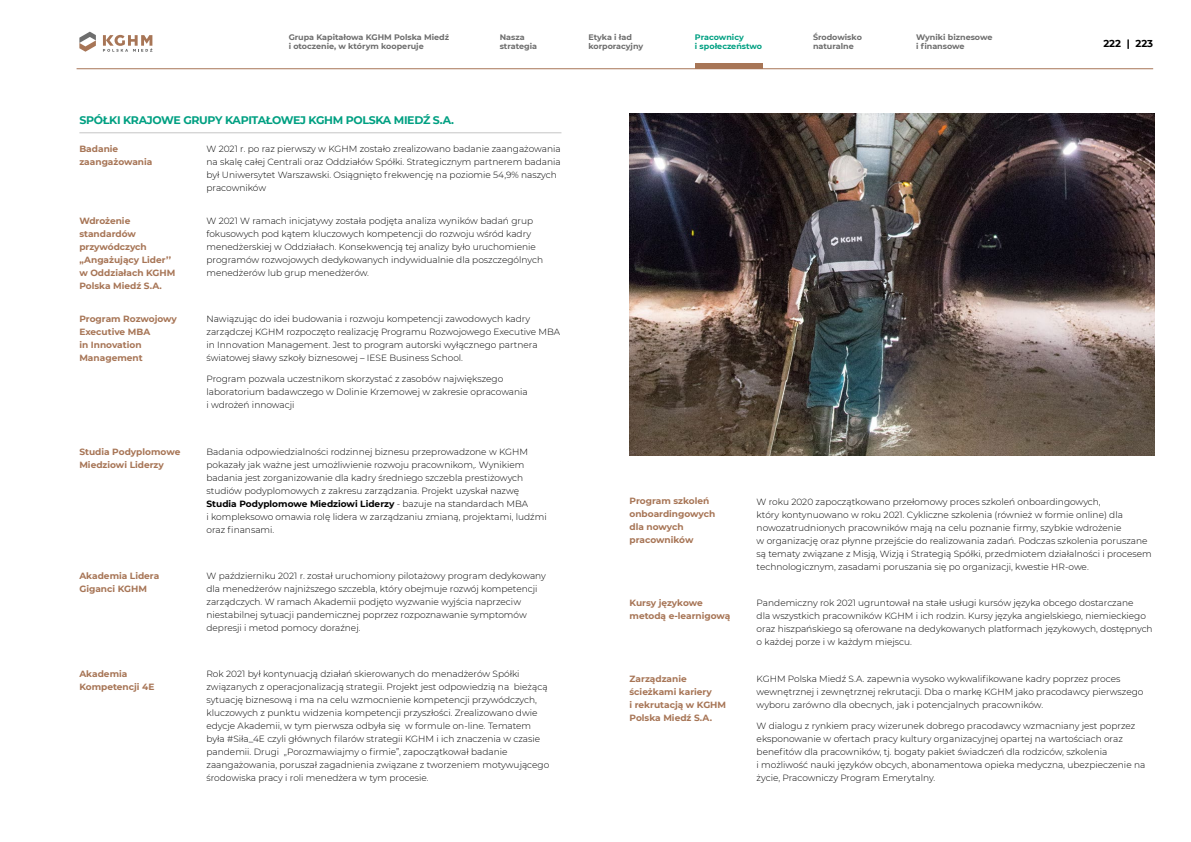
<style>
.page{position:relative;width:1191px;height:842px;background:#fff}
.page>*{position:absolute;margin:0;border:0;box-sizing:border-box;transform-origin:0 0}
.t1{font:700 11px "Montserrat";letter-spacing:-.03em;color:#00a082}
.t2{font:700 10px "Montserrat";color:#000}
.t3{font:300 9px/13px "Montserrat";color:#000}
.t4{font:700 9px/13px "Montserrat";color:#a77556}
.t5{font:700 8px/9.6px "Montserrat";color:#6e6e6e}
.t6{font:700 8px/9.6px "Montserrat";color:#00a082}
.s1{font-weight:700}
</style>
<div class="page">
<hr style="left:79px;top:133px;width:482px;height:1px;background:#c5c5c5">
<img style="left:629px;top:113px;width:526px;height:342px">
<hr style="left:77px;top:68px;width:1076px;height:1px;background:#a77556">
<svg style="left:79px;top:32px;width:73px;height:20px"></svg>
<div style="left:695px;top:64px;width:67px;height:5px;background:#a77556"></div>
<p class="t5" style="left:499px;top:32px;width:39px">Nasza strategia</p>
<p class="t5" style="left:588px;top:32px;width:56px">Etyka i ład korporacyjny</p>
<p class="t5" style="left:813px;top:32px;width:50px">Środowisko naturalne</p>
<p class="t5" style="left:916px;top:32px;width:78px">Wyniki biznesowe i finansowe</p>
<p class="t2" style="left:1103px;top:36px;width:51px">222 | 223</p>
<p class="t5" style="left:289px;top:32px;width:162px">Grupa Kapitałowa KGHM Polska Miedź i otoczenie, w którym kooperuje</p>
<p class="t6" style="left:695px;top:32px;width:69px">Pracownicy<br>i społeczeństwo</p>
<p class="t1" style="left:79px;top:112px;width:376px">SPÓŁKI KRAJOWE GRUPY KAPITAŁOWEJ KGHM POLSKA MIEDŹ S.A.</p>
<p class="t3" style="left:206px;top:142px;width:356px">W 2021 r. po raz pierwszy w KGHM zostało zrealizowano badanie zaangażowania na skalę całej Centrali oraz Oddziałów Spółki. Strategicznym partnerem badania był Uniwersytet Warszawski. Osiągnięto frekwencję na poziomie 54,9% naszych pracowników</p>
<p class="t3" style="left:206px;top:214px;width:338px">W 2021 W ramach inicjatywy została podjęta analiza wyników badań grup fokusowych pod kątem kluczowych kompetencji do rozwoju wśród kadry menedżerskiej w Oddziałach. Konsekwencją tej analizy było uruchomienie programów rozwojowych dedykowanych indywidualnie dla poszczególnych menedżerów lub grup menedżerów.</p>
<p class="t3" style="left:206px;top:312px;width:355px">Nawiązując do idei budowania i rozwoju kompetencji zawodowych kadry zarządczej KGHM rozpoczęto realizację Programu Rozwojowego Executive MBA in Innovation Management. Jest to program autorski wyłącznego partnera światowej sławy szkoły biznesowej – IESE Business School.</p>
<p class="t3" style="left:206px;top:372px;width:323px">Program pozwala uczestnikom skorzystać z zasobów największego laboratorium badawczego w Dolinie Krzemowej w zakresie opracowania i wdrożeń innowacji</p>
<p class="t3" style="left:206px;top:445px;width:342px">Badania odpowiedzialności rodzinnej biznesu przeprowadzone w KGHM pokazały jak ważne jest umożliwienie rozwoju pracownikom,. Wynikiem badania jest zorganizowanie dla kadry średniego szczebla prestiżowych studiów podyplomowych z zakresu zarządzania. Projekt uzyskał nazwę <span class="s1">Studia Podyplomowe Miedziowi Liderzy</span> - bazuje na standardach MBA<br>i kompleksowo omawia rolę lidera w zarządzaniu zmianą, projektami, ludźmi oraz finansami.</p>
<p class="t3" style="left:206px;top:569px;width:341px">W październiku 2021 r. został uruchomiony pilotażowy program dedykowany dla menedżerów najniższego szczebla, który obejmuje rozwój kompetencji zarządczych. W ramach Akademii podjęto wyzwanie wyjścia naprzeciw niestabilnej sytuacji pandemicznej poprzez rozpoznawanie symptomów depresji i metod pomocy doraźnej.</p>
<p class="t3" style="left:206px;top:667px;width:344px">Rok 2021 był kontynuacją działań skierowanych do menadżerów Spółki związanych z operacjonalizacją strategii. Projekt jest odpowiedzią na bieżącą sytuację biznesową i ma na celu wzmocnienie kompetencji przywódczych, kluczowych z punktu widzenia kompetencji przyszłości. Zrealizowano dwie edycje Akademii, w tym pierwsza odbyła się w formule on-line. Tematem była #Siła_4E czyli głównych filarów strategii KGHM i ich znaczenia w czasie pandemii. Drugi „Porozmawiajmy o firmie”, zapoczątkował badanie zaangażowania, poruszał zagadnienia związane z tworzeniem motywującego środowiska pracy i roli menedżera w tym procesie.</p>
<p class="t4" style="left:79px;top:142px;width:75px">Badanie zaangażowania</p>
<p class="t4" style="left:79px;top:213px;width:98px">Wdrożenie standardów przywódczych „Angażujący Lider’’ w Oddziałach KGHM<br>Polska Miedź S.A.</p>
<p class="t4" style="left:79px;top:312px;width:99px">Program Rozwojowy<br>Executive MBA<br>in Innovation<br>Management</p>
<p class="t4" style="left:79px;top:444px;width:102px">Studia Podyplomowe<br>Miedziowi Liderzy</p>
<p class="t4" style="left:79px;top:569px;width:81px">Akademia Lidera<br>Giganci KGHM</p>
<p class="t4" style="left:79px;top:667px;width:76px">Akademia<br>Kompetencji 4E</p>
<p class="t4" style="left:629px;top:494px;width:87px">Program szkoleń onboardingowych dla nowych pracowników</p>
<p class="t4" style="left:629px;top:596px;width:102px">Kursy językowe metodą e-learnigową</p>
<p class="t4" style="left:629px;top:671px;width:98px">Zarządzanie ścieżkami kariery<br>i rekrutacją w KGHM<br>Polska Miedź S.A.</p>
<p class="t3" style="left:756px;top:495px;width:396px">W roku 2020 zapoczątkowano przełomowy proces szkoleń onboardingowych,<br>który kontynuowano w roku 2021. Cykliczne szkolenia (również w formie online) dla nowozatrudnionych pracowników mają na celu poznanie firmy, szybkie wdrożenie<br>w organizację oraz płynne przejście do realizowania zadań. Podczas szkolenia poruszane są tematy związane z Misją, Wizją i Strategią Spółki, przedmiotem działalności i procesem technologicznym, zasadami poruszania się po organizacji, kwestie HR-owe.</p>
<p class="t3" style="left:756px;top:596px;width:397px">Pandemiczny rok 2021 ugruntował na stałe usługi kursów języka obcego dostarczane<br>dla wszystkich pracowników KGHM i ich rodzin. Kursy języka angielskiego, niemieckiego oraz hiszpańskiego są oferowane na dedykowanych platformach językowych, dostępnych o każdej porze i w każdym miejscu.</p>
<p class="t3" style="left:756px;top:672px;width:388px">KGHM Polska Miedź S.A. zapewnia wysoko wykwalifikowane kadry poprzez proces wewnętrznej i zewnętrznej rekrutacji. Dba o markę KGHM jako pracodawcy pierwszego wyboru zarówno dla obecnych, jak i potencjalnych pracowników.</p>
<p class="t3" style="left:756px;top:719px;width:390px">W dialogu z rynkiem pracy wizerunek dobrego pracodawcy wzmacniany jest poprzez eksponowanie w ofertach pracy kultury organizacyjnej opartej na wartościach oraz benefitów dla pracowników, tj. bogaty pakiet świadczeń dla rodziców, szkolenia<br>i możliwość nauki języków obcych, abonamentowa opieka medyczna, ubezpieczenie na życie, Pracowniczy Program Emerytalny.</p>
</div>
